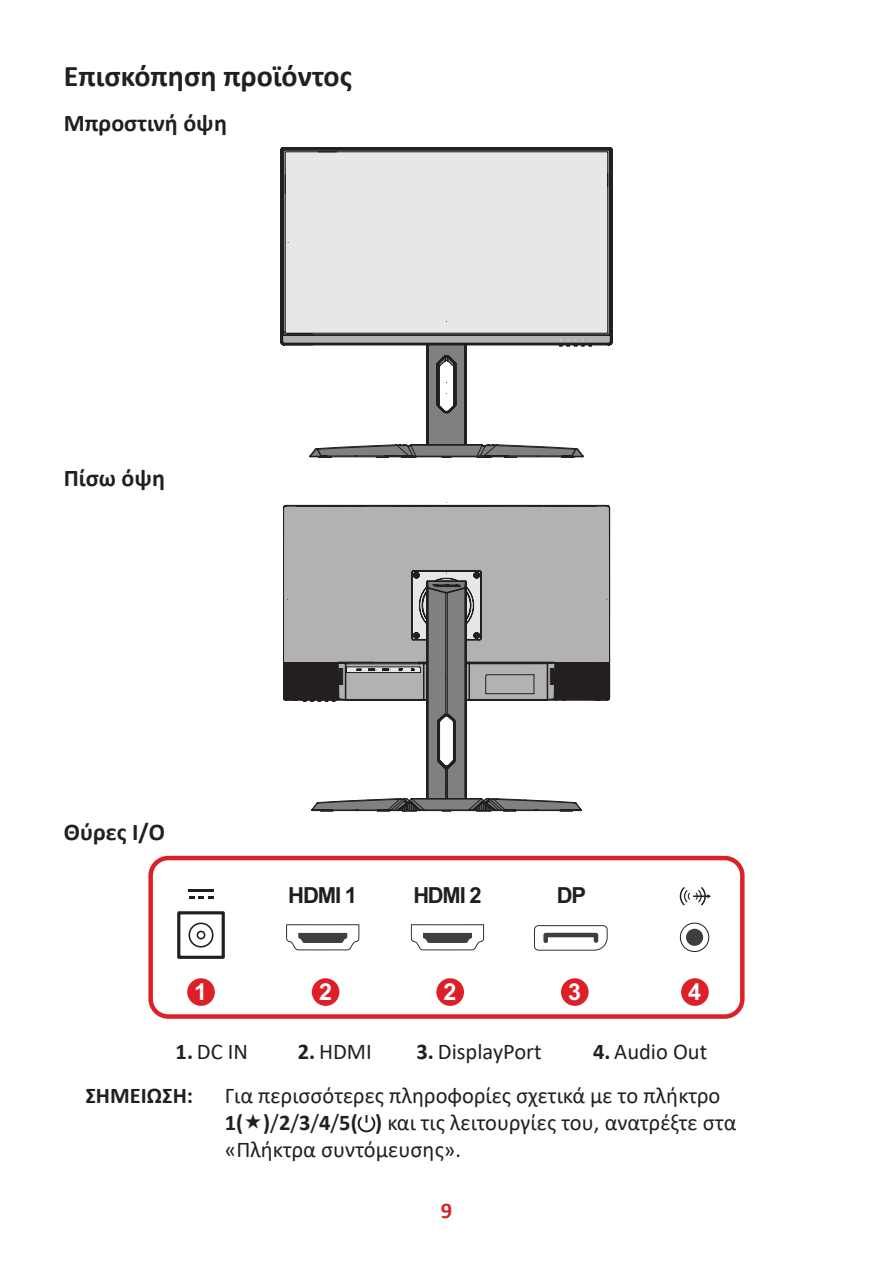
<style>
.page{position:relative;width:893px;height:1263px;background:#fff}
.page>*{position:absolute;margin:0;border:0;box-sizing:border-box;transform-origin:0 0}
.t1{font:700 30px "Calibri";color:#231f20}
.t2{font:700 24px "Calibri";color:#231f20}
.t3{font:700 23.25px "Arial";color:#fff}
.t4{font:22.5px/27px "Calibri";color:#231f20}
.t5{font:700 22.5px "Calibri";color:#231f20}
.t6{font:700 22.5px "Calibri";color:#d1232a}
.t7{font:700 22.2px "Arial";letter-spacing:-.055em;color:#211e1e}
.s1{font-weight:700}
</style>
<div class="page">
<svg style="left:281px;top:147px;width:331px;height:310px;background:#dadbda"></svg>
<svg style="left:310px;top:339px;width:281px;height:119px"></svg>
<svg style="left:283px;top:502px;width:324px;height:69px;background:#b0afb0"></svg>
<svg style="left:283px;top:571px;width:327px;height:241px"></svg>
<div style="left:148px;top:856px;width:597px;height:163px;border:4px solid #dd1f28;border-radius:18px"></div>
<div style="left:187px;top:978px;width:28px;height:28px;background:#dd1f28;border-radius:50%"></div>
<div style="left:312px;top:978px;width:27px;height:28px;background:#dd1f28;border-radius:50%"></div>
<div style="left:436px;top:978px;width:28px;height:28px;background:#dd1f28;border-radius:50%"></div>
<div style="left:561px;top:978px;width:28px;height:28px;background:#dd1f28;border-radius:50%"></div>
<div style="left:681px;top:978px;width:28px;height:28px;background:#dd1f28;border-radius:50%"></div>
<svg style="left:680px;top:923px;width:29px;height:28px"></svg>
<div style="left:680px;top:923px;width:29px;height:29px;border:1px solid #231f20;border-radius:50%"></div>
<div style="left:686px;top:929px;width:17px;height:17px;background:#3e3e3f;border-radius:50%"></div>
<svg style="left:286px;top:924px;width:73px;height:26px"></svg>
<svg style="left:411px;top:924px;width:73px;height:26px"></svg>
<svg style="left:534px;top:925px;width:74px;height:25px"></svg>
<hr style="left:189px;top:889px;width:25px;height:3px;background:#211e1e">
<svg style="left:189px;top:896px;width:25px;height:2px"></svg>
<svg style="left:188px;top:922px;width:26px;height:26px"></svg>
<div style="left:177px;top:911px;width:48px;height:48px;border:3px solid #211e1e"></div>
<svg style="left:680px;top:887px;width:31px;height:18px"></svg>
<svg style="left:358px;top:1115px;width:17px;height:17px"></svg>
<h1 class="t1" style="left:64px;top:55px;width:290px">Επισκόπηση προϊόντος</h1>
<p class="t2" style="left:64px;top:106px;width:165px">Μπροστινή όψη</p>
<p class="t2" style="left:64px;top:461px;width:103px">Πίσω όψη</p>
<p class="t2" style="left:64px;top:815px;width:103px">Θύρες I/O</p>
<p class="t7" style="left:288px;top:879px;width:70px">HDMI 1</p>
<p class="t7" style="left:413px;top:879px;width:70px">HDMI 2</p>
<p class="t7" style="left:557px;top:879px;width:31px">DP</p>
<p class="t3" style="left:194px;top:976px;width:14px">1</p>
<p class="t3" style="left:319px;top:976px;width:14px">2</p>
<p class="t3" style="left:443px;top:976px;width:14px">2</p>
<p class="t3" style="left:568px;top:976px;width:14px">3</p>
<p class="t3" style="left:688px;top:976px;width:14px">4</p>
<p class="t4" style="left:176px;top:1038px;width:74px"><span class="s1">1.</span> DC IN</p>
<p class="t4" style="left:298px;top:1038px;width:76px"><span class="s1">2.</span> HDMI</p>
<p class="t4" style="left:417px;top:1038px;width:127px"><span class="s1">3.</span> DisplayPort</p>
<p class="t4" style="left:593px;top:1038px;width:116px"><span class="s1">4.</span> Audio Out</p>
<p class="t5" style="left:85px;top:1080px;width:109px">ΣΗΜΕΙΩΣΗ:</p>
<p class="t4" style="left:225px;top:1082px;width:513px">Για περισσότερες πληροφορίες σχετικά με το πλήκτρο<br><span class="s1">1( )</span>/<span class="s1">2</span>/<span class="s1">3</span>/<span class="s1">4</span>/<span class="s1">5( )</span> και τις λειτουργίες του, ανατρέξτε στα «Πλήκτρα συντόμευσης».</p>
<p class="t6" style="left:441px;top:1194px;width:13px">9</p>
</div>
